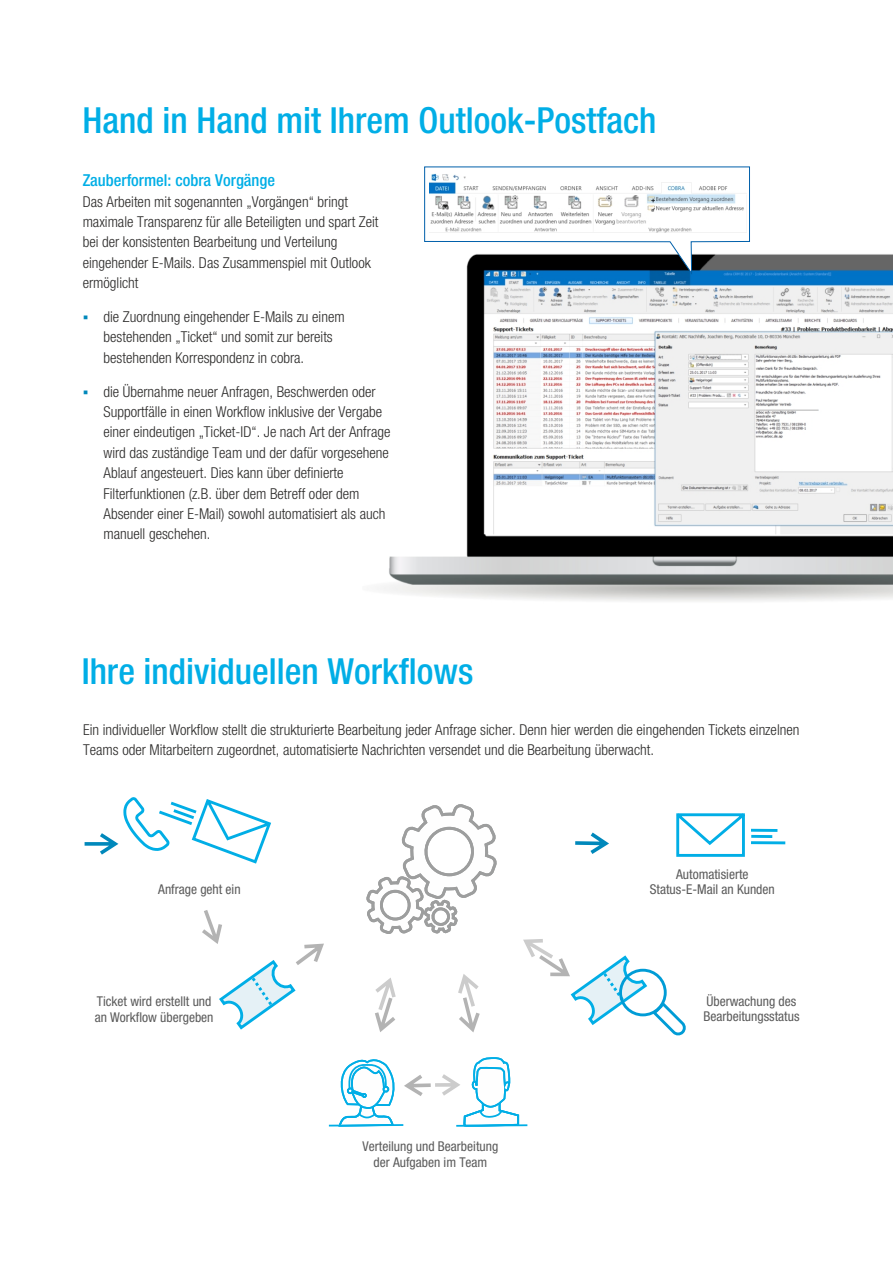
<style>
.page{position:relative;width:893px;height:1263px;background:#fff}
.page>*{position:absolute;margin:0;border:0;box-sizing:border-box;transform-origin:0 0}
.t1{font:500 condensed 36px "Helvetica Neue";color:#01aee6}
.t2{font:500 condensed 16.5px "Helvetica Neue";color:#01aee6}
.t3{font:300 condensed 15px/20.4px "Helvetica Neue";color:#2b2a29}
.t4{font:condensed 13.5px/15.5px "Helvetica Neue";color:#5b5b5b}
.s1{color:#08b}
</style>
<div class="page">
<img style="left:383px;top:254px;width:510px;height:348px">
<svg style="left:424px;top:166px;width:326px;height:110px"></svg>
<img style="left:429px;top:173px;width:317px;height:59px">
<hr style="left:751px;top:841px;width:34px;height:3px;background:#01aee6">
<hr style="left:751px;top:835px;width:21px;height:3px;background:#01aee6">
<hr style="left:751px;top:829px;width:26px;height:3px;background:#01aee6">
<svg style="left:85px;top:797px;width:660px;height:330px"></svg>
<h1 class="t1" style="left:83px;top:107px;width:575px">Hand in Hand mit Ihrem Outlook-Postfach</h1>
<p class="t2" style="left:83px;top:174px;width:194px">Zauberformel: cobra Vorgänge</p>
<p class="t3" style="left:83px;top:192px;width:297px">Das Arbeiten mit sogenannten „Vorgängen“ bringt maximale Transparenz für alle Beteiligten und spart Zeit bei der konsistenten Bearbeitung und Verteilung eingehender E-Mails. Das Zusammenspiel mit Outlook ermöglicht</p>
<p class="t3" style="left:103px;top:308px;width:243px;text-indent:-21px"><span class="s1">▪</span> die Zuordnung eingehender E-Mails zu einem bestehenden „Ticket“ und somit zur bereits bestehenden Korrespondenz in cobra.</p>
<p class="t3" style="left:103px;top:382px;width:288px;text-indent:-21px"><span class="s1">▪</span> die Übernahme neuer Anfragen, Beschwerden oder Supportfälle in einen Workflow inklusive der Vergabe einer eindeutigen „Ticket-ID“. Je nach Art der Anfrage wird das zuständige Team und der dafür vorgesehene Ablauf angesteuert. Dies kann über definierte Filterfunktionen (z.B. über dem Betreff oder dem Absender einer E-Mail) sowohl automatisiert als auch manuell geschehen.</p>
<h1 class="t1" style="left:82px;top:658px;width:393px">Ihre individuellen Workflows</h1>
<p class="t3" style="left:83px;top:720px;width:718px">Ein individueller Workflow stellt die strukturierte Bearbeitung jeder Anfrage sicher. Denn hier werden die eingehenden Tickets einzelnen<br>Teams oder Mitarbeitern zugeordnet, automatisierte Nachrichten versendet und die Bearbeitung überwacht.</p>
<p class="t4" style="left:158px;top:882px;width:84px">Anfrage geht ein</p>
<p class="t4" style="left:95px;top:995px;width:120px">Ticket wird erstellt und an Workflow übergeben</p>
<p class="t4" style="left:363px;top:1140px;width:137px;text-align:center">Verteilung und Bearbeitung der Aufgaben im Team</p>
<p class="t4" style="left:650px;top:867px;width:126px;text-align:center">Automatisierte<br>Status-E-Mail an Kunden</p>
<p class="t4" style="left:703px;top:994px;width:98px">Überwachung des<br>Bearbeitungsstatus</p>
</div>
